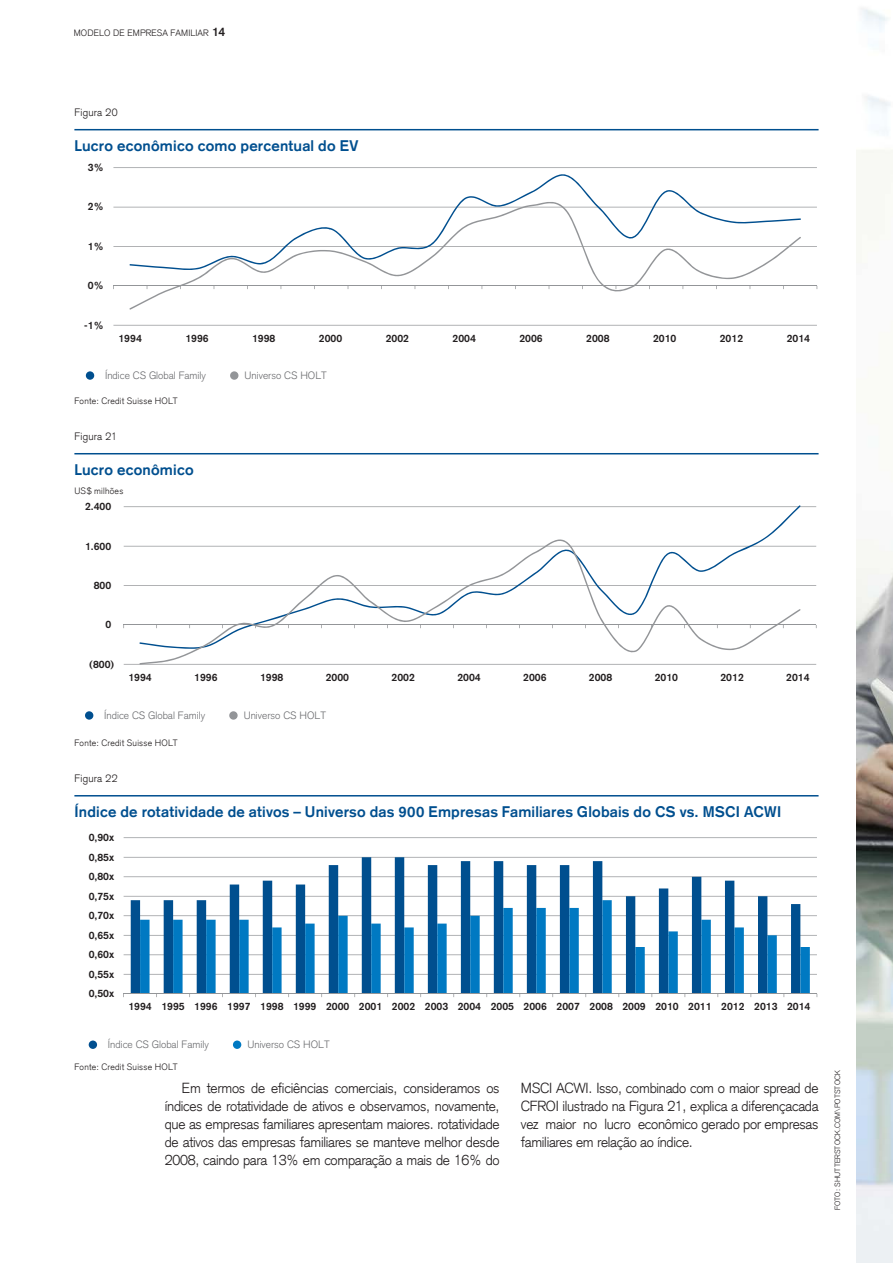
<style>
.page{position:relative;width:893px;height:1263px;background:#fff}
.page>*{position:absolute;margin:0;border:0;box-sizing:border-box;transform-origin:0 0}
.chart_titel{font:700 15px "Credit Suisse Type";letter-spacing:.015em;color:#004f8f}
.Body{font:300 14.25px/18px "Credit Suisse Type";letter-spacing:-.02em;color:#231f20;text-align:justify}
.t1{font:700 10.5px "Credit Suisse Type";color:#231f20}
.t2{font:300 10.5px "Credit Suisse Type";color:#6c6d70}
.Figure_Table_Number{font:300 10.5px "Credit Suisse Type";letter-spacing:.025em;color:#231f20}
.Chart_Source{font:300 9px "Credit Suisse Type";letter-spacing:.025em;color:#231f20}
.bildverweis{font:300 7.5px "Credit Suisse Type";letter-spacing:.01em;color:#231f20}
.s1{font-weight:700;font-size:12px}
</style>
<div class="page">
<hr style="left:74px;top:129px;width:745px;height:1px;background:#004f8f">
<hr style="left:74px;top:453px;width:745px;height:1px;background:#004f8f">
<hr style="left:74px;top:795px;width:745px;height:1px;background:#004f8f">
<hr style="left:113px;top:167px;width:704px;height:1px;background:#939598">
<hr style="left:113px;top:207px;width:704px;height:1px;background:#939598">
<hr style="left:113px;top:246px;width:704px;height:1px;background:#939598">
<hr style="left:113px;top:325px;width:704px;height:1px;background:#939598">
<hr style="left:113px;top:285px;width:704px;height:1px;background:#939598">
<svg style="left:460px;top:174px;width:228px;height:28px"></svg>
<svg style="left:129px;top:202px;width:672px;height:108px"></svg>
<div style="left:86px;top:371px;width:8px;height:9px;background:#004f8f;border-radius:50%"></div>
<div style="left:230px;top:371px;width:8px;height:9px;background:#939598;border-radius:50%"></div>
<div style="left:85px;top:711px;width:8px;height:9px;background:#004f8f;border-radius:50%"></div>
<div style="left:229px;top:711px;width:9px;height:9px;background:#939598;border-radius:50%"></div>
<hr style="left:124px;top:664px;width:692px;height:1px;background:#939598">
<hr style="left:124px;top:585px;width:692px;height:1px;background:#939598">
<hr style="left:124px;top:546px;width:692px;height:1px;background:#939598">
<hr style="left:124px;top:506px;width:692px;height:1px;background:#939598">
<hr style="left:124px;top:624px;width:692px;height:1px;background:#939598">
<svg style="left:139px;top:505px;width:662px;height:34px"></svg>
<svg style="left:139px;top:539px;width:662px;height:126px"></svg>
<div style="left:89px;top:1040px;width:8px;height:9px;background:#004f8f;border-radius:50%"></div>
<div style="left:233px;top:1040px;width:8px;height:9px;background:#0079c2;border-radius:50%"></div>
<hr style="left:124px;top:974px;width:693px;height:1px;background:#939598">
<hr style="left:124px;top:954px;width:693px;height:1px;background:#939598">
<hr style="left:124px;top:935px;width:693px;height:1px;background:#939598">
<hr style="left:124px;top:915px;width:693px;height:1px;background:#939598">
<hr style="left:124px;top:896px;width:693px;height:1px;background:#939598">
<hr style="left:124px;top:876px;width:693px;height:1px;background:#939598">
<hr style="left:124px;top:857px;width:693px;height:1px;background:#939598">
<hr style="left:124px;top:837px;width:693px;height:1px;background:#939598">
<svg style="left:131px;top:857px;width:669px;height:136px"></svg>
<svg style="left:140px;top:900px;width:670px;height:93px"></svg>
<hr style="left:124px;top:993px;width:693px;height:1px;background:#939598">
<img style="left:856px;top:8px;width:37px;height:1255px">
<p class="Chart_Source" style="left:74px;top:28px;width:153px">MODELO DE EMPRESA FAMILIAR <span class="s1">14</span></p>
<p class="Figure_Table_Number" style="left:74px;top:106px;width:45px">Figura 20</p>
<p class="chart_titel" style="left:74px;top:137px;width:285px">Lucro econômico como percentual do EV</p>
<p class="t1" style="left:88px;top:161px;width:18px">3%</p>
<p class="t1" style="left:88px;top:201px;width:18px">2%</p>
<p class="t1" style="left:88px;top:240px;width:18px">1%</p>
<p class="t1" style="left:88px;top:279px;width:18px">0%</p>
<p class="t1" style="left:84px;top:319px;width:21px">-1%</p>
<p class="t1" style="left:118px;top:332px;width:25px">1994</p>
<p class="t1" style="left:185px;top:332px;width:25px">1996</p>
<p class="t1" style="left:252px;top:332px;width:25px">1998</p>
<p class="t1" style="left:319px;top:332px;width:25px">2000</p>
<p class="t1" style="left:386px;top:332px;width:25px">2002</p>
<p class="t1" style="left:453px;top:332px;width:25px">2004</p>
<p class="t1" style="left:519px;top:332px;width:25px">2006</p>
<p class="t1" style="left:586px;top:332px;width:25px">2008</p>
<p class="t1" style="left:653px;top:332px;width:25px">2010</p>
<p class="t1" style="left:720px;top:332px;width:25px">2012</p>
<p class="t1" style="left:787px;top:332px;width:25px">2014</p>
<p class="t2" style="left:105px;top:369px;width:102px">Índice CS Global Family</p>
<p class="t2" style="left:245px;top:369px;width:84px">Universo CS HOLT</p>
<p class="Chart_Source" style="left:74px;top:395px;width:105px">Fonte: Credit Suisse HOLT</p>
<p class="Figure_Table_Number" style="left:74px;top:430px;width:44px">Figura 21</p>
<p class="chart_titel" style="left:74px;top:461px;width:121px">Lucro econômico</p>
<p class="Chart_Source" style="left:74px;top:485px;width:51px">US$ milhões</p>
<p class="t1" style="left:85px;top:500px;width:28px">2.400</p>
<p class="t1" style="left:85px;top:540px;width:28px">1.600</p>
<p class="t1" style="left:94px;top:579px;width:19px">800</p>
<p class="t1" style="left:105px;top:618px;width:7px">0</p>
<p class="t1" style="left:89px;top:658px;width:26px">(800)</p>
<p class="t1" style="left:128px;top:671px;width:25px">1994</p>
<p class="t1" style="left:194px;top:671px;width:25px">1996</p>
<p class="t1" style="left:260px;top:671px;width:25px">1998</p>
<p class="t1" style="left:326px;top:671px;width:25px">2000</p>
<p class="t1" style="left:392px;top:671px;width:25px">2002</p>
<p class="t1" style="left:457px;top:671px;width:25px">2004</p>
<p class="t1" style="left:523px;top:671px;width:25px">2006</p>
<p class="t1" style="left:589px;top:671px;width:25px">2008</p>
<p class="t1" style="left:655px;top:671px;width:25px">2010</p>
<p class="t1" style="left:720px;top:671px;width:25px">2012</p>
<p class="t1" style="left:786px;top:671px;width:25px">2014</p>
<p class="t2" style="left:104px;top:709px;width:102px">Índice CS Global Family</p>
<p class="t2" style="left:244px;top:709px;width:84px">Universo CS HOLT</p>
<p class="Chart_Source" style="left:74px;top:737px;width:105px">Fonte: Credit Suisse HOLT</p>
<p class="Figure_Table_Number" style="left:74px;top:772px;width:45px">Figura 22</p>
<p class="chart_titel" style="left:74px;top:803px;width:708px">Índice de rotatividade de ativos – Universo das 900 Empresas Familiares Globais do CS vs. MSCI ACWI</p>
<p class="t1" style="left:89px;top:831px;width:27px">0,90x</p>
<p class="t1" style="left:89px;top:851px;width:27px">0,85x</p>
<p class="t1" style="left:89px;top:870px;width:27px">0,80x</p>
<p class="t1" style="left:89px;top:890px;width:27px">0,75x</p>
<p class="t1" style="left:89px;top:909px;width:27px">0,70x</p>
<p class="t1" style="left:89px;top:929px;width:27px">0,65x</p>
<p class="t1" style="left:89px;top:948px;width:27px">0,60x</p>
<p class="t1" style="left:89px;top:968px;width:27px">0,55x</p>
<p class="t1" style="left:89px;top:987px;width:27px">0,50x</p>
<p class="t1" style="left:128px;top:1000px;width:683px">1994 1995 1996 1997 1998 1999 2000 2001 2002 2003 2004 2005 2006 2007 2008 2009 2010 2011 2012 2013 2014</p>
<p class="t2" style="left:108px;top:1038px;width:102px">Índice CS Global Family</p>
<p class="t2" style="left:247px;top:1038px;width:84px">Universo CS HOLT</p>
<p class="Chart_Source" style="left:74px;top:1061px;width:105px">Fonte: Credit Suisse HOLT</p>
<p class="Body" style="left:165px;top:1079px;width:336px;text-indent:17px">Em termos de eficiências comerciais, consideramos os índices de rotatividade de ativos e observamos, novamente, que as empresas familiares apresentam maiores. rotatividade de ativos das empresas familiares se manteve melhor desde 2008, caindo para 13% em comparação a mais de 16% do</p>
<p class="Body" style="left:521px;top:1079px;width:299px">MSCI ACWI. Isso, combinado com o maior spread de CFROI ilustrado na Figura 21, explica a diferençacada vez maior no lucro econômico gerado por empresas familiares em relação ao índice.</p>
<p class="bildverweis" style="left:833px;top:1210px;width:142px;rotate:-90deg">FOTO: SHUTTERSTOCK.COM\POTSTOCK</p>
</div>
